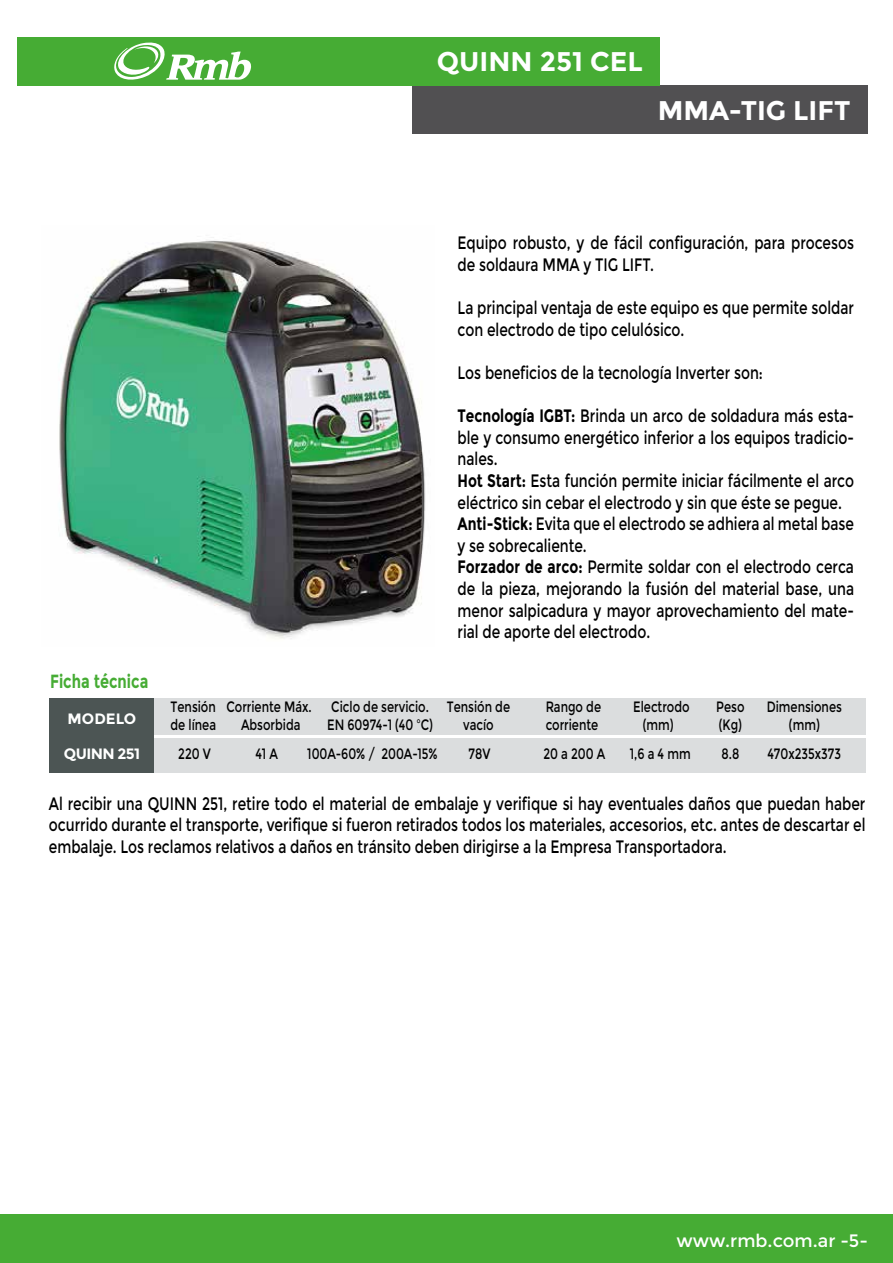
<style>
.page{position:relative;width:893px;height:1263px;background:#fff}
.page>*{position:absolute;margin:0;border:0;box-sizing:border-box;transform-origin:0 0}
.t1{font:700 27px "Montserrat";color:#fff}
.t2{font:700 19.05px "Montserrat";color:#46ac34;scale:.77 1}
.t3{font:18px/21.6px "Montserrat";color:#000;scale:.77 1}
.t4{font:18px "Montserrat";color:#fff}
.t5{font:15px/18px "Montserrat";color:#010101;scale:.77 1}
.t6{font:700 15px "Montserrat";letter-spacing:-.04em;color:#fff}
.s1{font-weight:700}
</style>
<div class="page">
<img style="left:59px;top:237px;width:367px;height:402px">
<div style="left:412px;top:86px;width:455px;height:48px;background:#515052"></div>
<div style="left:18px;top:38px;width:642px;height:48px;background:#46ac34"></div>
<div style="left:0;top:1215px;width:893px;height:48px;background:#46ac34"></div>
<div style="left:49px;top:738px;width:816px;height:34px;background:#dbddde"></div>
<div style="left:94px;top:698px;width:771px;height:37px;background:#dbddde"></div>
<div style="left:49px;top:698px;width:105px;height:75px;background:#4c5554"></div>
<svg style="left:114px;top:42px;width:137px;height:38px"></svg>
<h1 class="t1" style="left:437px;top:46px;width:207px">QUINN 251 CEL</h1>
<h1 class="t1" style="left:658px;top:94px;width:194px">MMA-TIG LIFT</h1>
<p class="t2" style="left:50px;top:670px;width:129px">Ficha técnica</p>
<p class="t6" style="left:68px;top:709px;width:70px">MODELO</p>
<p class="t6" style="left:64px;top:744px;width:78px">QUINN 251</p>
<p class="t3" style="left:458px;top:232px;width:516px">Equipo robusto, y de fácil configuración, para procesos de soldaura MMA y TIG LIFT.</p>
<p class="t3" style="left:458px;top:297px;width:516px">La principal ventaja de este equipo es que permite soldar con electrodo de tipo celulósico.</p>
<p class="t3" style="left:458px;top:362px;width:398px">Los beneficios de la tecnología Inverter son:</p>
<p class="t3" style="left:458px;top:405px;width:516px"><span class="s1">Tecnología IGBT:</span> Brinda un arco de soldadura más esta&shy;ble y consumo energético inferior a los equipos tradicio&shy;nales.<br><span class="s1">Hot Start:</span> Esta función permite iniciar fácilmente el arco eléctrico sin cebar el electrodo y sin que éste se pegue.<br><span class="s1">Anti-Stick:</span> Evita que el electrodo se adhiera al metal base y se sobrecaliente.<br><span class="s1">Forzador de arco:</span> Permite soldar con el electrodo cerca de la pieza, mejorando la fusión del material base, una menor salpicadura y mayor aprovechamiento del mate&shy;rial de aporte del electrodo.</p>
<p class="t5" style="left:171px;top:697px;width:61px">Tensión de línea</p>
<p class="t5" style="left:178px;top:745px;width:44px">220 V</p>
<p class="t5" style="left:227px;top:697px;width:112px;text-align:center">Corriente Máx.<br>Absorbida</p>
<p class="t5" style="left:327px;top:697px;width:139px">Ciclo de servicio.<br>EN 60974-1 (40 ºC)</p>
<p class="t5" style="left:447px;top:697px;width:84px;text-align:center">Tensión de vacío</p>
<p class="t5" style="left:255px;top:745px;width:31px">41 A</p>
<p class="t5" style="left:469px;top:745px;width:30px">78V</p>
<p class="t5" style="left:716px;top:697px;width:38px">Peso (Kg)</p>
<p class="t5" style="left:767px;top:697px;width:99px;text-align:center">Dimensiones (mm)</p>
<p class="t5" style="left:721px;top:745px;width:25px">8.8</p>
<p class="t5" style="left:546px;top:697px;width:73px">Rango de corriente</p>
<p class="t5" style="left:633px;top:697px;width:75px;text-align:center">Electrodo (mm)</p>
<p class="t5" style="left:543px;top:745px;width:82px">20 a 200 A</p>
<p class="t5" style="left:630px;top:745px;width:80px">1,6 a 4 mm</p>
<p class="t5" style="left:307px;top:745px;width:171px">100A-60% / 200A-15%</p>
<p class="t5" style="left:767px;top:745px;width:97px">470x235x373</p>
<p class="t3" style="left:49px;top:793px;width:1062px;text-align:justify">Al recibir una QUINN 251, retire todo el material de embalaje y verifique si hay eventuales daños que puedan haber ocurrido durante el transporte, verifique si fueron retirados todos los materiales, accesorios, etc. antes de descartar el embalaje. Los reclamos relativos a daños en tránsito deben dirigirse a la Empresa Transportadora.</p>
<p class="t4" style="left:676px;top:1230px;width:192px">www.rmb.com.ar -2-</p>
<p class="t4" style="left:849px;top:1230px;width:12px">5</p>
</div>
